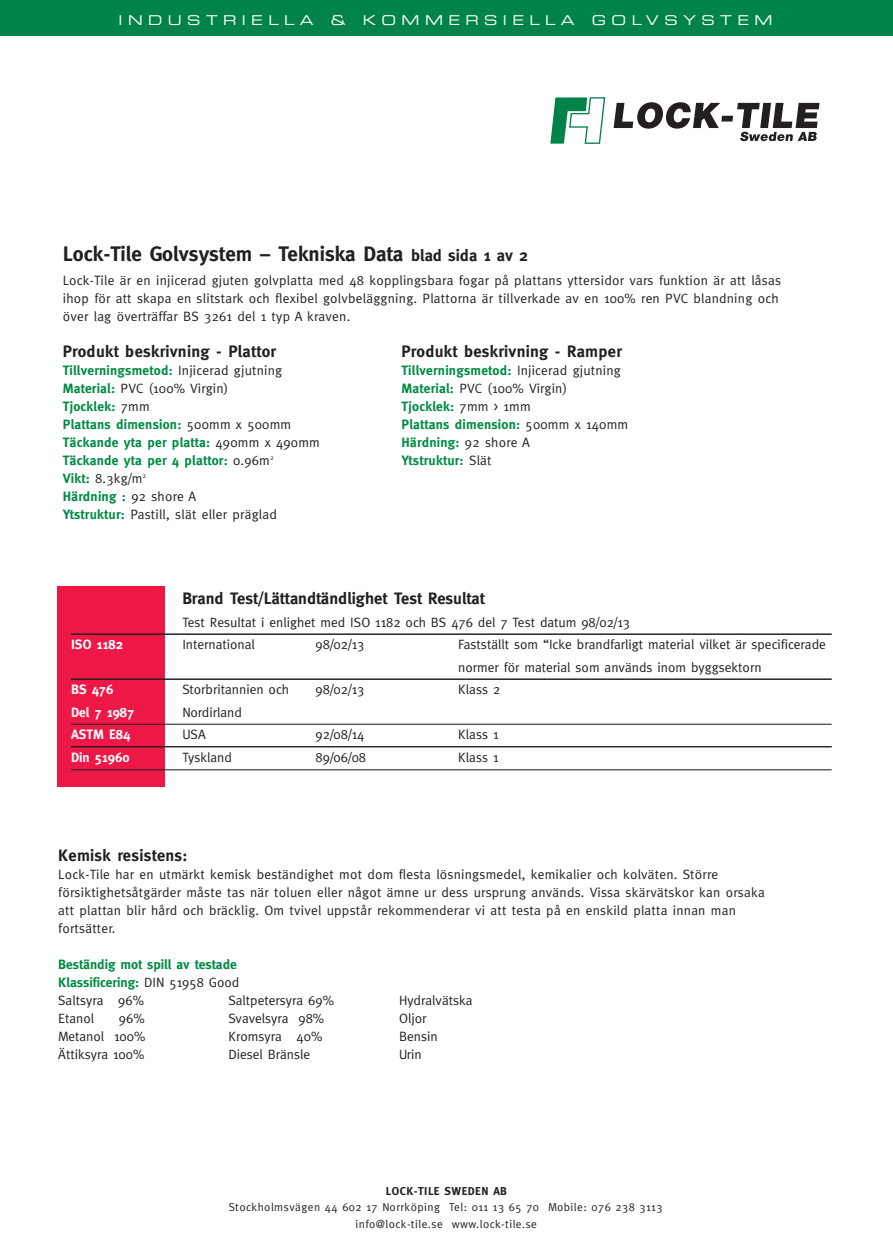
<style>
.page{position:relative;width:893px;height:1259px;background:#fff}
.page>*{position:absolute;margin:0;border:0;box-sizing:border-box;transform-origin:0 0}
.t1{font:700 21px "Meta";color:#231f20}
.t2{font:700 16.5px "Meta";letter-spacing:.015em;color:#231f20}
.t3{font:13.5px/18px "Meta";letter-spacing:.015em;color:#231f20}
.t4{font:700 13.5px/18px "Meta";letter-spacing:.015em;color:#008b43}
.t5{font:13.5px "Eurostile Extended Two";letter-spacing:.4em;color:#fff}
.t6{font:700 13.5px "Meta";color:#fff}
.t7{font:11.4px/16.5px "Meta";letter-spacing:.04em;color:#231f20;text-align:center}
.t8{font:700 11.4px "Meta";letter-spacing:.04em;color:#231f20}
.s1{font-size:16.5px}
.s2{font-weight:400;color:#231f20}
.s3{font-weight:700;color:#008b43}
</style>
<div class="page">
<div style="left:0;top:0;width:892px;height:36px;background:#008348"></div>
<svg style="left:613px;top:102px;width:206px;height:39px"></svg>
<svg style="left:550px;top:97px;width:55px;height:47px"></svg>
<div style="left:57px;top:587px;width:108px;height:200px;background:#ed1846"></div>
<hr style="left:71px;top:634px;width:760px;height:1px;background:#231f20">
<hr style="left:71px;top:679px;width:760px;height:1px;background:#231f20">
<hr style="left:71px;top:724px;width:760px;height:1px;background:#231f20">
<hr style="left:71px;top:746px;width:760px;height:1px;background:#231f20">
<hr style="left:71px;top:769px;width:760px;height:1px;background:#231f20">
<p class="t5" style="left:119px;top:15px;width:196px">INDUSTRIELLA</p>
<p class="t5" style="left:331px;top:15px;width:16px">&amp;</p>
<p class="t5" style="left:363px;top:15px;width:213px">KOMMERSIELLA</p>
<p class="t5" style="left:592px;top:15px;width:182px">GOLVSYSTEM</p>
<h1 class="t1" style="left:63px;top:246px;width:466px">Lock-Tile Golvsystem – Tekniska Data <span class="s1">blad sida 1 av 2</span></h1>
<p class="t3" style="left:63px;top:273px;width:719px">Lock-Tile är en injicerad gjuten golvplatta med 48 kopplingsbara fogar på plattans yttersidor vars funktion är att låsas ihop för att skapa en slitstark och flexibel golvbeläggning. Plattorna är tillverkade av en 100% ren PVC blandning och över lag överträffar BS 3261 del 1 typ A kraven.</p>
<p class="t2" style="left:63px;top:346px;width:215px">Produkt beskrivning - Plattor</p>
<p class="t2" style="left:401px;top:346px;width:222px">Produkt beskrivning - Ramper</p>
<p class="t4" style="left:63px;top:363px;width:221px">Tillverningsmetod: <span class="s2">Injicerad gjutning</span></p>
<p class="t4" style="left:401px;top:363px;width:221px">Tillverningsmetod: <span class="s2">Injicerad gjutning</span></p>
<p class="t3" style="left:63px;top:381px;width:167px"><span class="s3">Material:</span> PVC (100% Virgin)</p>
<p class="t3" style="left:401px;top:381px;width:167px"><span class="s3">Material:</span> PVC (100% Virgin)</p>
<p class="t4" style="left:63px;top:399px;width:88px">Tjocklek: <span class="s2">7mm</span></p>
<p class="t4" style="left:401px;top:399px;width:130px">Tjocklek: <span class="s2">7mm &gt; 1mm</span></p>
<p class="t4" style="left:63px;top:417px;width:230px">Plattans dimension: <span class="s2">500mm x 500mm</span></p>
<p class="t4" style="left:401px;top:417px;width:228px">Plattans dimension: <span class="s2">500mm x 140mm</span></p>
<p class="t4" style="left:63px;top:435px;width:258px">Täckande yta per platta: <span class="s2">490mm x 490mm</span></p>
<p class="t4" style="left:401px;top:435px;width:130px">Härdning: <span class="s2">92 shore A</span></p>
<p class="t4" style="left:63px;top:453px;width:212px">Täckande yta per 4 plattor: <span class="s2">0.96m</span><sup>2</sup></p>
<p class="t4" style="left:401px;top:453px;width:91px">Ytstruktur: <span class="s2">Slät</span></p>
<p class="t3" style="left:63px;top:471px;width:216px"><span class="s3">Vikt:</span> 8.3kg/m<sup>2<br></sup><span class="s3">Härdning :</span> 92 shore A<br><span class="s3">Ytstruktur:</span> Pastill, slät eller präglad</p>
<p class="t2" style="left:182px;top:592px;width:304px">Brand Test/Lättandtändlighet Test Resultat</p>
<p class="t3" style="left:182px;top:614px;width:449px">Test Resultat i enlighet med ISO 1182 och BS 476 del 7 Test datum 98/02/13</p>
<p class="t6" style="left:71px;top:640px;width:54px">ISO 1182</p>
<p class="t3" style="left:182px;top:637px;width:74px">International</p>
<p class="t3" style="left:315px;top:637px;width:50px">98/02/13</p>
<p class="t3" style="left:458px;top:635px;width:369px;line-height:22.5px">Fastställt som “Icke brandfarligt material vilket är specificerade normer för material som används inom byggsektorn</p>
<p class="t6" style="left:71px;top:685px;width:44px">BS 476</p>
<p class="t3" style="left:182px;top:682px;width:108px">Storbritannien och</p>
<p class="t3" style="left:315px;top:682px;width:50px">98/02/13</p>
<p class="t3" style="left:458px;top:682px;width:44px">Klass 2</p>
<p class="t6" style="left:71px;top:707px;width:65px">Del 7 1987</p>
<p class="t3" style="left:182px;top:704px;width:61px">Nordirland</p>
<p class="t6" style="left:71px;top:730px;width:61px">ASTM E84</p>
<p class="t3" style="left:182px;top:727px;width:25px">USA</p>
<p class="t3" style="left:315px;top:727px;width:50px">92/08/14</p>
<p class="t3" style="left:458px;top:727px;width:42px">Klass 1</p>
<p class="t6" style="left:71px;top:752px;width:60px">Din 51960</p>
<p class="t3" style="left:182px;top:749px;width:51px">Tyskland</p>
<p class="t3" style="left:315px;top:749px;width:52px">89/06/08</p>
<p class="t3" style="left:458px;top:749px;width:42px">Klass 1</p>
<p class="t2" style="left:58px;top:850px;width:131px">Kemisk resistens:</p>
<p class="t3" style="left:58px;top:867px;width:708px">Lock-Tile har en utmärkt kemisk beständighet mot dom flesta lösningsmedel, kemikalier och kolväten. Större försiktighetsåtgärder måste tas när toluen eller något ämne ur dess ursprung används. Vissa skärvätskor kan orsaka att plattan blir hård och bräcklig. Om tvivel uppstår rekommenderar vi att testa på en enskild platta innan man fortsätter.</p>
<p class="t4" style="left:58px;top:957px;width:182px">Beständig mot spill av testade<br>Klassificering: <span class="s2">DIN 51958 Good<br>Saltsyra 96%</span></p>
<p class="t3" style="left:228px;top:993px;width:107px">Saltpetersyra 69%</p>
<p class="t3" style="left:399px;top:993px;width:75px">Hydralvätska</p>
<p class="t3" style="left:58px;top:1011px;width:37px">Etanol</p>
<p class="t3" style="left:119px;top:1011px;width:27px">96%</p>
<p class="t3" style="left:228px;top:1011px;width:97px">Svavelsyra 98%</p>
<p class="t3" style="left:399px;top:1011px;width:29px">Oljor</p>
<p class="t3" style="left:58px;top:1029px;width:88px">Metanol 100%</p>
<p class="t3" style="left:228px;top:1029px;width:95px">Kromsyra 40%</p>
<p class="t3" style="left:399px;top:1029px;width:40px">Bensin</p>
<p class="t3" style="left:58px;top:1047px;width:87px">Ättiksyra 100%</p>
<p class="t3" style="left:228px;top:1047px;width:83px">Diesel Bränsle</p>
<p class="t3" style="left:399px;top:1047px;width:24px">Urin</p>
<p class="t8" style="left:386px;top:1187px;width:123px">LOCK-TILE SWEDEN AB</p>
<p class="t7" style="left:229px;top:1200px;width:435px">Stockholmsvägen 44 602 17 Norrköping Tel: 011 13 65 70 Mobile: 076 238 3113 info@lock-tile.se www.lock-tile.se</p>
</div>
